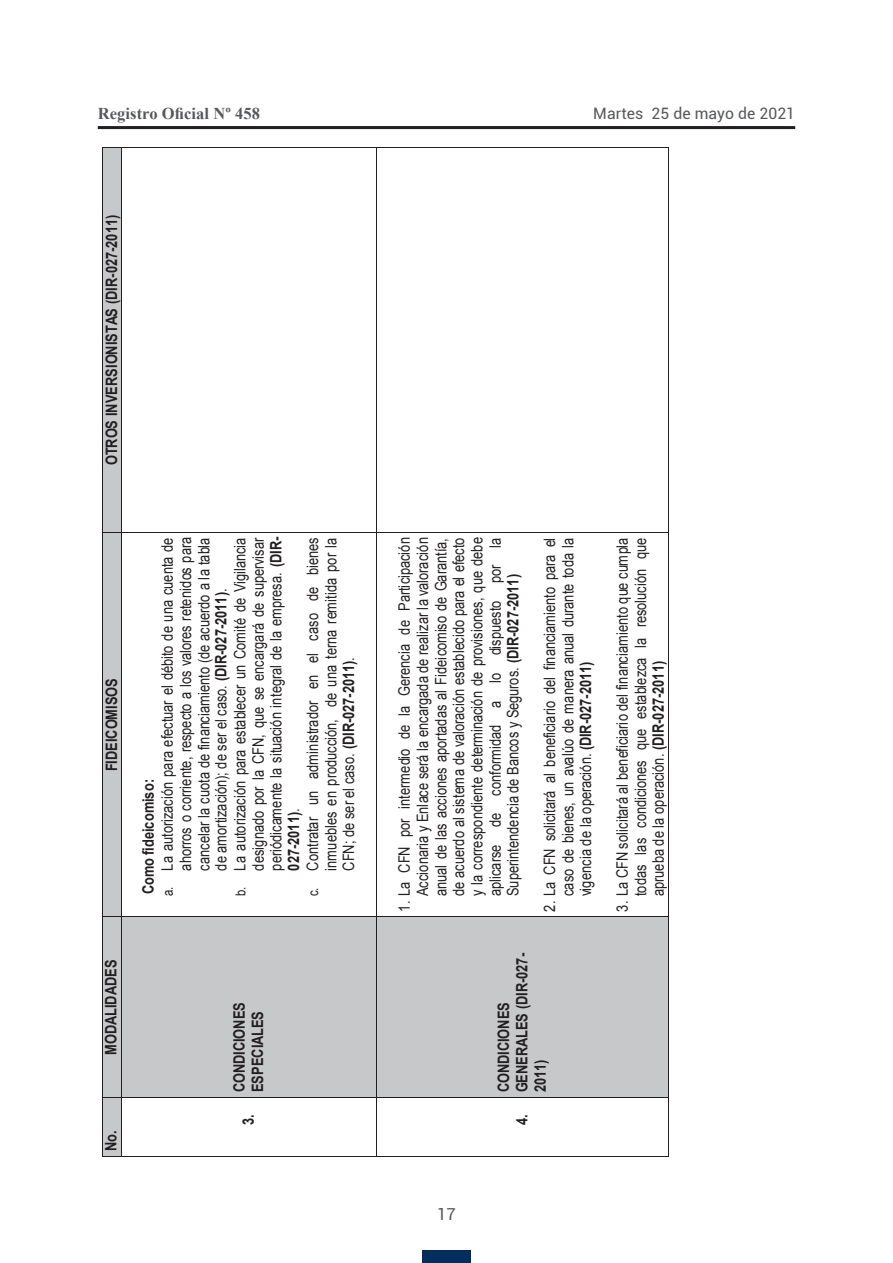
<style>
.page{position:relative;width:893px;height:1263px;background:#fff}
.page>*{position:absolute;margin:0;border:0;box-sizing:border-box;transform-origin:0 0}
.t1{font:700 16.5px "Times New Roman";letter-spacing:.005em;color:#57585a}
.t2{font:16.5px "Roboto";color:#57585a}
.t3{font:15.75px/18.1px "Arial";letter-spacing:.005em;color:#231f20;text-align:justify;scale:.81 1}
.t4{font:700 15.75px/18.3px "Arial";color:#231f20;scale:.81 1}
.t5{font:15.75px "Roboto";letter-spacing:.005em;color:#57585a}
.s1{font-size:13.95px}
.s2{font-weight:700}
.s3{font-weight:400}
</style>
<div class="page">
<hr style="left:98px;top:126px;width:697px;height:3px;background:#231f20">
<div style="left:422px;top:1250px;width:49px;height:13px;background:#002e5e"></div>
<hr style="left:103px;top:1151px;width:18px;height:4px;background:#c7c8ca">
<div style="left:103px;top:1098px;width:18px;height:5px;background:#c7c8ca"></div>
<div style="left:103px;top:1103px;width:18px;height:48px;background:#c7c8ca"></div>
<div style="left:103px;top:1092px;width:18px;height:5px;background:#c7c8ca"></div>
<hr style="left:103px;top:917px;width:18px;height:4px;background:#c7c8ca">
<div style="left:103px;top:921px;width:18px;height:171px;background:#c7c8ca"></div>
<hr style="left:103px;top:912px;width:18px;height:4px;background:#c7c8ca">
<div style="left:103px;top:532px;width:18px;height:5px;background:#c7c8ca"></div>
<div style="left:103px;top:537px;width:18px;height:375px;background:#c7c8ca"></div>
<div style="left:103px;top:527px;width:18px;height:5px;background:#c7c8ca"></div>
<hr style="left:103px;top:148px;width:18px;height:4px;background:#c7c8ca">
<div style="left:103px;top:152px;width:18px;height:375px;background:#c7c8ca"></div>
<hr style="left:102px;top:1098px;width:1px;height:58px;background:#231f20">
<hr style="left:102px;top:917px;width:1px;height:180px;background:#231f20">
<hr style="left:102px;top:533px;width:1px;height:383px;background:#231f20">
<hr style="left:102px;top:148px;width:1px;height:384px;background:#231f20">
<div style="left:122px;top:917px;width:109px;height:180px;background:#c7c8ca"></div>
<div style="left:231px;top:1092px;width:37px;height:5px;background:#c7c8ca"></div>
<hr style="left:231px;top:917px;width:37px;height:4px;background:#c7c8ca">
<div style="left:268px;top:917px;width:108px;height:180px;background:#c7c8ca"></div>
<div style="left:231px;top:921px;width:18px;height:171px;background:#c7c8ca"></div>
<div style="left:249px;top:921px;width:19px;height:171px;background:#c7c8ca"></div>
<svg style="left:102px;top:1156px;width:20px;height:1px"></svg>
<hr style="left:121px;top:1098px;width:1px;height:58px;background:#231f20">
<svg style="left:102px;top:1097px;width:20px;height:1px"></svg>
<hr style="left:121px;top:917px;width:1px;height:180px;background:#231f20">
<svg style="left:102px;top:916px;width:20px;height:1px"></svg>
<hr style="left:121px;top:533px;width:1px;height:383px;background:#231f20">
<svg style="left:102px;top:532px;width:20px;height:1px"></svg>
<hr style="left:121px;top:148px;width:1px;height:384px;background:#231f20">
<svg style="left:102px;top:147px;width:20px;height:1px"></svg>
<hr style="left:122px;top:1156px;width:254px;height:1px;background:#231f20">
<hr style="left:122px;top:1097px;width:254px;height:1px;background:#231f20">
<hr style="left:122px;top:916px;width:254px;height:1px;background:#231f20">
<hr style="left:122px;top:532px;width:254px;height:1px;background:#231f20">
<hr style="left:122px;top:147px;width:254px;height:1px;background:#231f20">
<div style="left:377px;top:917px;width:118px;height:180px;background:#c7c8ca"></div>
<div style="left:495px;top:1092px;width:55px;height:5px;background:#c7c8ca"></div>
<hr style="left:495px;top:917px;width:55px;height:4px;background:#c7c8ca">
<div style="left:550px;top:917px;width:118px;height:180px;background:#c7c8ca"></div>
<div style="left:495px;top:921px;width:19px;height:171px;background:#c7c8ca"></div>
<div style="left:514px;top:921px;width:18px;height:171px;background:#c7c8ca"></div>
<div style="left:532px;top:921px;width:18px;height:171px;background:#c7c8ca"></div>
<hr style="left:376px;top:1098px;width:1px;height:58px;background:#231f20">
<hr style="left:376px;top:917px;width:1px;height:180px;background:#231f20">
<hr style="left:376px;top:533px;width:1px;height:383px;background:#231f20">
<hr style="left:376px;top:148px;width:1px;height:384px;background:#231f20">
<hr style="left:377px;top:1156px;width:291px;height:1px;background:#231f20">
<hr style="left:668px;top:1098px;width:1px;height:58px;background:#231f20">
<hr style="left:377px;top:1097px;width:291px;height:1px;background:#231f20">
<hr style="left:668px;top:917px;width:1px;height:180px;background:#231f20">
<hr style="left:377px;top:916px;width:291px;height:1px;background:#231f20">
<hr style="left:668px;top:533px;width:1px;height:383px;background:#231f20">
<hr style="left:377px;top:532px;width:291px;height:1px;background:#231f20">
<hr style="left:668px;top:148px;width:1px;height:384px;background:#231f20">
<hr style="left:377px;top:147px;width:291px;height:1px;background:#231f20">
<p class="t1" style="left:98px;top:102px;width:164px">Registro Oficial Nº 458</p>
<p class="t5" style="left:593px;top:102px;width:203px">Martes 25 de mayo de 2021</p>
<p class="t4" style="left:103px;top:465px;width:310px;rotate:-90deg">OTROS INVERSIONISTAS (DIR-027-2011)</p>
<p class="t4" style="left:103px;top:771px;width:117px;rotate:-90deg">FIDEICOMISOS</p>
<p class="t3" style="left:231px;top:896px;width:444px;rotate:-90deg"><span class="s1">b.</span> La autorización para establecer un Comité de Vigilancia</p>
<p class="t3" style="left:249px;top:870px;width:412px;rotate:-90deg">designado por la CFN, que se encargará de supervisar</p>
<p class="t3" style="left:267px;top:870px;width:414px;rotate:-90deg">periódicamente la situación integral de la empresa. <span class="s2">(DIR-</span></p>
<p class="t3" style="left:158px;top:896px;width:444px;rotate:-90deg"><span class="s1">a.</span> La autorización para efectuar el débito de una cuenta de</p>
<p class="t3" style="left:177px;top:870px;width:413px;rotate:-90deg">ahorros o corriente, respecto a los valores retenidos para</p>
<p class="t3" style="left:195px;top:870px;width:413px;rotate:-90deg">cancelar la cuota de financiamiento (de acuerdo a la tabla</p>
<p class="t3" style="left:304px;top:896px;width:444px;rotate:-90deg"><span class="s1">c.</span> Contratar un administrador en el caso de bienes</p>
<p class="t3" style="left:322px;top:870px;width:413px;rotate:-90deg">inmuebles en producción, de una terna remitida por la</p>
<p class="t3" style="left:212px;top:870px;width:349px;rotate:-90deg">de amortización); de ser el caso. <span class="s2">(DIR-027-2011)</span>.</p>
<p class="t3" style="left:340px;top:870px;width:265px;rotate:-90deg">CFN; de ser el caso. <span class="s2">(DIR-027-2011)</span>.</p>
<p class="t4" style="left:140px;top:894px;width:144px;rotate:-90deg">Como fideicomiso:</p>
<p class="t4" style="left:285px;top:870px;width:78px;rotate:-90deg">027-2011)<span class="s3">.</span></p>
<p class="t4" style="left:103px;top:1055px;width:119px;rotate:-90deg">MODALIDADES</p>
<p class="t4" style="left:103px;top:1151px;width:27px;rotate:-90deg">No.</p>
<p class="t4" style="left:231px;top:1092px;width:113px;rotate:-90deg">CONDICIONES<br>ESPECIALES</p>
<p class="t4" style="left:240px;top:1125px;width:15px;rotate:-90deg">3.</p>
<p class="t3" style="left:395px;top:896px;width:445px;text-indent:-15px;rotate:-90deg">1. La CFN por intermedio de la Gerencia de Participación Accionaria y Enlace será la encargada de realizar la valoración anual de las acciones aportadas al Fideicomiso de Garantía, de acuerdo al sistema de valoración establecido para el efecto y la correspondiente determinación de provisiones, que debe aplicarse de conformidad a lo dispuesto por la Superintendencia de Bancos y Seguros. <span class="s2">(DIR-027-2011)</span></p>
<p class="t3" style="left:541px;top:896px;width:444px;text-indent:-15px;rotate:-90deg">2. La CFN solicitará al beneficiario del financiamiento para el caso de bienes, un avalúo de manera anual durante toda la vigencia de la operación. <span class="s2">(DIR-027-2011)</span></p>
<p class="t3" style="left:614px;top:896px;width:444px;text-indent:-15px;rotate:-90deg">3. La CFN solicitará al beneficiario del financiamiento que cumpla todas las condiciones que establezca la resolución que aprueba de la operación. <span class="s2">(DIR-027-2011)</span></p>
<p class="t4" style="left:495px;top:1092px;width:173px;rotate:-90deg">CONDICIONES<br>GENERALES (DIR-027-<br>2011)</p>
<p class="t2" style="left:437px;top:1203px;width:20px">17</p>
<p class="t4" style="left:513px;top:1125px;width:15px;rotate:-90deg">4.</p>
</div>
